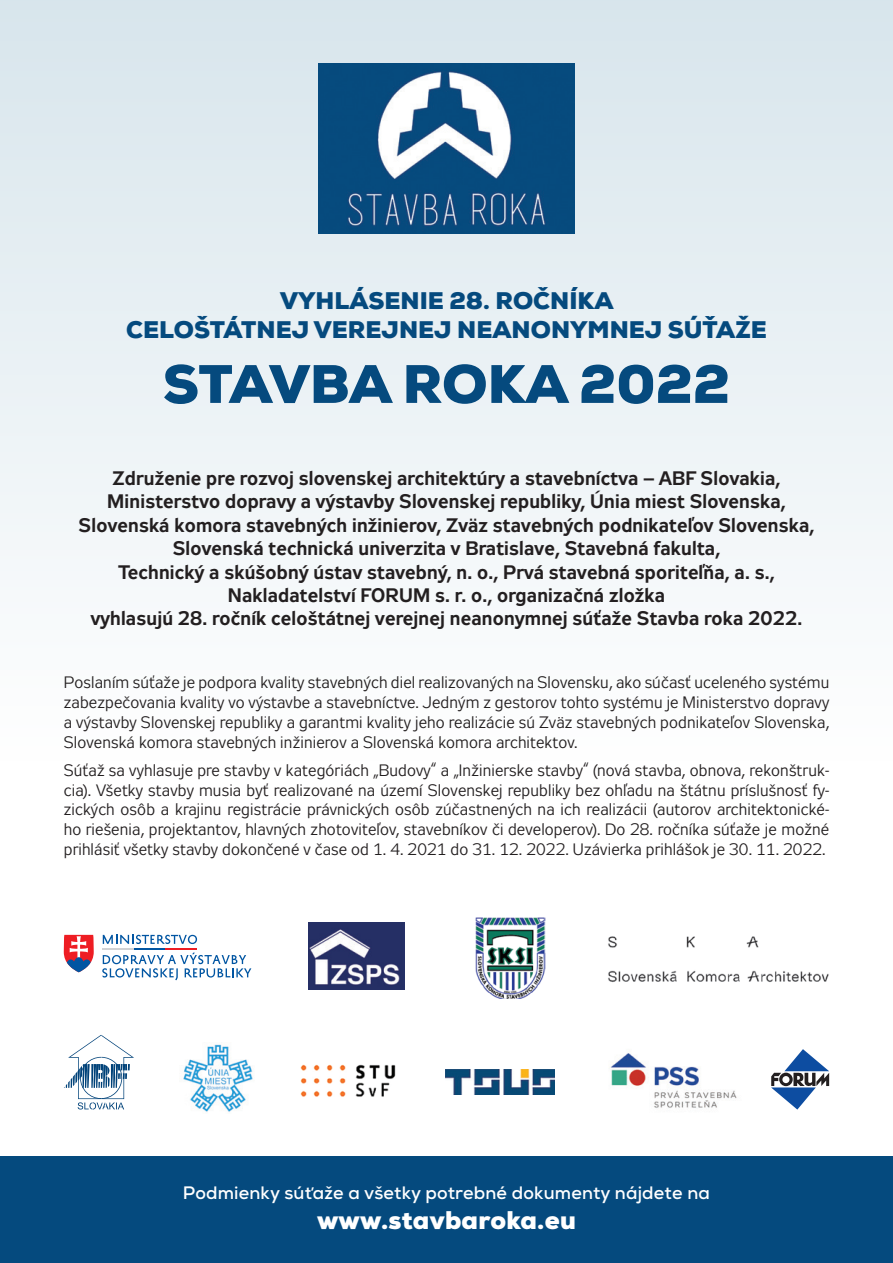
<style>
.page{position:relative;width:893px;height:1263px;background:#fff}
.page>*{position:absolute;margin:0;border:0;box-sizing:border-box;transform-origin:0 0}
.t1{font:900 54px "Nexa";color:#054a7e}
.t2{font:900 25.5px "Nexa";letter-spacing:.01em;color:#fff}
.t3{font:900 24px/28.8px "Nexa";color:#054a7e;text-align:center}
.t4{font:700 19.5px/23.4px "Zeppelin 31";letter-spacing:.01em;color:#231f20;text-align:center}
.t5{font:700 18px "Nexa";letter-spacing:.01em;color:#fff}
.t6{font:16.5px/19.8px "Zeppelin 31";letter-spacing:.01em;color:#231f20;text-align:justify}
</style>
<div class="page">
<div style="left:0;top:0;width:893px;height:761px;background:linear-gradient(to bottom,#d7e5ec,#fefefe)"></div>
<div style="left:0;top:1157px;width:893px;height:106px;background:#054a7e"></div>
<svg style="left:103px;top:935px;width:94px;height:9px"></svg>
<svg style="left:102px;top:952px;width:149px;height:28px"></svg>
<hr style="left:103px;top:948px;width:31px;height:1px;background:#d1d2d4">
<hr style="left:134px;top:948px;width:31px;height:1px;background:#0155a2">
<hr style="left:165px;top:948px;width:31px;height:1px;background:#ee1d23">
<svg style="left:64px;top:935px;width:30px;height:37px"></svg>
<img style="left:475px;top:917px;width:70px;height:81px">
<img style="left:608px;top:936px;width:221px;height:46px">
<svg style="left:64px;top:1035px;width:70px;height:74px"></svg>
<svg style="left:771px;top:1049px;width:58px;height:60px"></svg>
<img style="left:183px;top:1044px;width:70px;height:68px">
<img style="left:300px;top:1064px;width:96px;height:33px">
<img style="left:445px;top:1069px;width:109px;height:26px">
<img style="left:609px;top:1053px;width:128px;height:55px">
<img style="left:308px;top:923px;width:96px;height:66px">
<img style="left:319px;top:64px;width:255px;height:170px">
<p class="t3" style="left:126px;top:287px;width:642px">VYHLÁSENIE 28. ROČNÍKA<br>CELOŠTÁTNEJ VEREJNEJ NEANONYMNEJ SÚŤAŽE</p>
<p class="t1" style="left:163px;top:349px;width:569px">STAVBA ROKA 2022</p>
<p class="t4" style="left:79px;top:468px;width:737px">Združenie pre rozvoj slovenskej architektúry a stavebníctva – ABF Slovakia, Ministerstvo dopravy a výstavby Slovenskej republiky, Únia miest Slovenska, Slovenská komora stavebných inžinierov, Zväz stavebných podnikateľov Slovenska, Slovenská technická univerzita v Bratislave, Stavebná fakulta,<br>Technický a skúšobný ústav stavebný, n. o., Prvá stavebná sporiteľňa, a. s., Nakladatelství FORUM s. r. o., organizačná zložka</p>
<p class="t4" style="left:91px;top:608px;width:713px">vyhlasujú 28. ročník celoštátnej verejnej neanonymnej súťaže Stavba roka 2022.</p>
<p class="t6" style="left:64px;top:673px;width:767px">Poslaním súťaže je podpora kvality stavebných diel realizovaných na Slovensku, ako súčasť uceleného systému zabezpečovania kvality vo výstavbe a stavebníctve. Jedným z gestorov tohto systému je Ministerstvo dopravy a výstavby Slovenskej republiky a garantmi kvality jeho realizácie sú Zväz stavebných podnikateľov Slovenska, Slovenská komora stavebných inžinierov a Slovenská komora architektov.</p>
<p class="t6" style="left:64px;top:761px;width:767px">Súťaž sa vyhlasuje pre stavby v kategóriách „Budovy“ a „Inžinierske stavby“ (nová stavba, obnova, rekonštruk&shy;cia). Všetky stavby musia byť realizované na území Slovenskej republiky bez ohľadu na štátnu príslušnosť fy&shy;zických osôb a krajinu registrácie právnických osôb zúčastnených na ich realizácii (autorov architektonické&shy;ho riešenia, projektantov, hlavných zhotoviteľov, stavebníkov či developerov). Do 28. ročníka súťaže je možné prihlásiť všetky stavby dokončené v čase od 1. 4. 2021 do 31. 12. 2022. Uzávierka prihlášok je 30. 11. 2022.</p>
<p class="t5" style="left:183px;top:1181px;width:529px">Podmienky súťaže a všetky potrebné dokumenty nájdete na</p>
<p class="t2" style="left:317px;top:1204px;width:260px">www.stavbaroka.eu</p>
</div>
